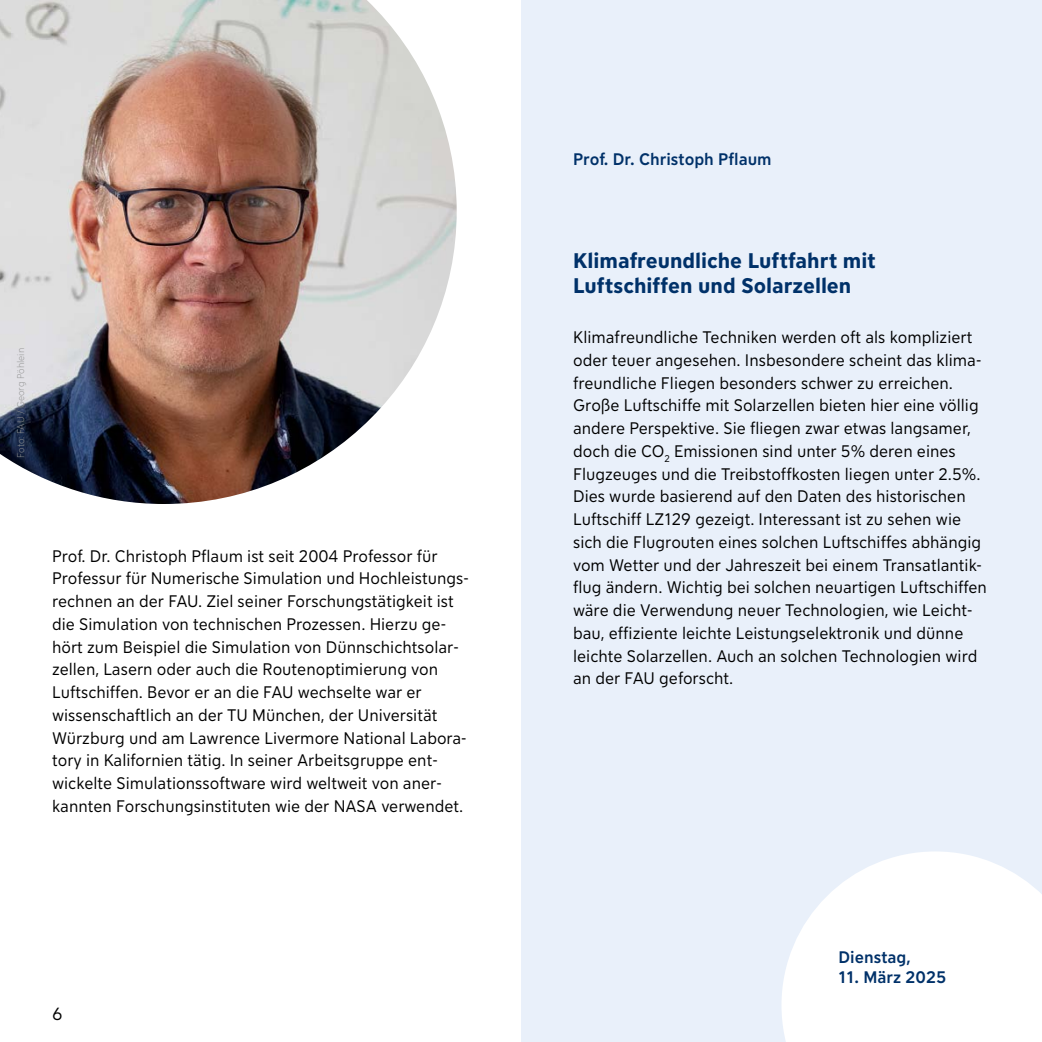
<style>
.page{position:relative;width:1042px;height:1042px;background:#fff}
.page>*{position:absolute;margin:0;border:0;box-sizing:border-box;transform-origin:0 0}
.t1{font:700 21px/24.5px "FAU Sans";color:#003169}
.t2{font:17.5px "FAU Sans";color:#000}
.t3{font:16.62px/22.8px "FAU Sans";color:#000}
.t4{font:500 16.62px "FAU Sans";color:#003169}
.t5{font:300 9.62px "FAU Sans";color:#919291}
</style>
<div class="page">
<div style="left:521px;top:0;width:521px;height:1042px;background:#e9f0fa"></div>
<svg style="left:781px;top:851px;width:261px;height:191px;background:#fbfcfe"></svg>
<img style="left:0;top:0;width:457px;height:504px">
<p class="t5" style="left:14px;top:458px;width:111px;rotate:-90deg">Foto: FAU / Georg Pöhlein</p>
<p class="t3" style="left:52px;top:543px;width:418px">Prof. Dr. Christoph Pflaum ist seit 2004 Professor für Professur für Numerische Simulation und Hochleistungs&shy;rechnen an der FAU. Ziel seiner Forschungstätigkeit ist die Simulation von technischen Prozessen. Hierzu ge&shy;hört zum Beispiel die Simulation von Dünnschichtsolar&shy;zellen, Lasern oder auch die Routenoptimierung von Luftschiffen. Bevor er an die FAU wechselte war er wissenschaftlich an der TU München, der Universität Würzburg und am Lawrence Livermore National Labora&shy;tory in Kalifornien tätig. In seiner Arbeitsgruppe ent&shy;wickelte Simulationssoftware wird weltweit von aner&shy;kannten Forschungsinstituten wie der NASA verwendet.</p>
<p class="t2" style="left:52px;top:1001px;width:12px">6</p>
<p class="t4" style="left:573px;top:147px;width:200px">Prof. Dr. Christoph Pflaum</p>
<p class="t1" style="left:573px;top:247px;width:304px">Klimafreundliche Luftfahrt mit<br>Luftschiffen und Solarzellen</p>
<p class="t3" style="left:573px;top:325px;width:415px">Klimafreundliche Techniken werden oft als kompliziert oder teuer angesehen. Insbesondere scheint das klima&shy;freundliche Fliegen besonders schwer zu erreichen.<br>Große Luftschiffe mit Solarzellen bieten hier eine völlig andere Perspektive. Sie fliegen zwar etwas langsamer, doch die CO<sub>2</sub> Emissionen sind unter 5% deren eines Flugzeuges und die Treibstoffkosten liegen unter 2.5%.<br>Dies wurde basierend auf den Daten des historischen Luftschiff LZ129 gezeigt. Interessant ist zu sehen wie sich die Flugrouten eines solchen Luftschiffes abhängig vom Wetter und der Jahreszeit bei einem Transatlantik&shy;flug ändern. Wichtig bei solchen neuartigen Luftschiffen wäre die Verwendung neuer Technologien, wie Leicht&shy;bau, effiziente leichte Leistungselektronik und dünne leichte Solarzellen. Auch an solchen Technologien wird an der FAU geforscht.</p>
<p class="t4" style="left:838px;top:945px;width:73px">Dienstag,</p>
<p class="t4" style="left:838px;top:965px;width:109px">11. März 2025</p>
</div>
